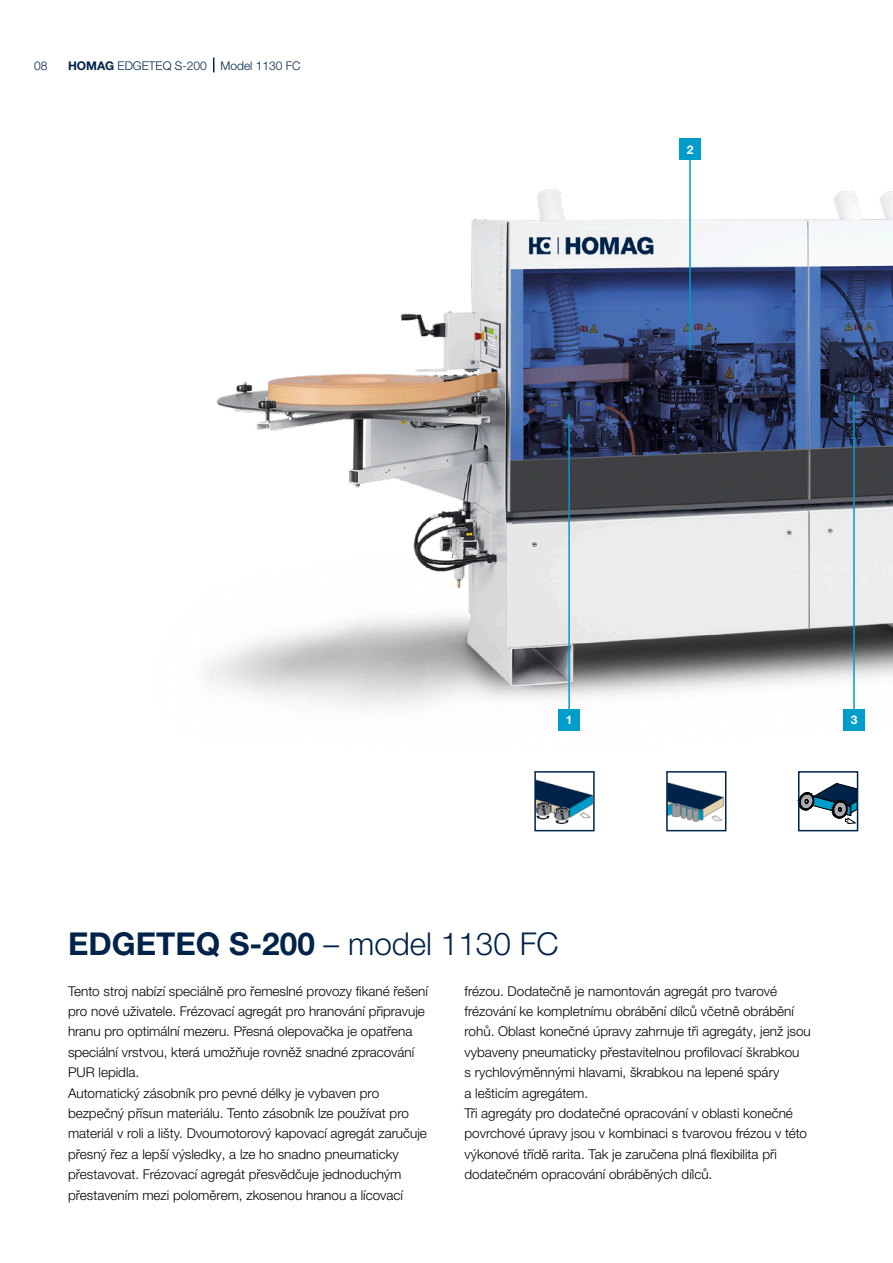
<style>
.page{position:relative;width:893px;height:1263px;background:#fff}
.page>*{position:absolute;margin:0;border:0;box-sizing:border-box;transform-origin:0 0}
.Headline_21pt_25_2_black{font:700 31.5px "Helvetica Neue LTW1 G";color:#00234a}
.Text_9pt_13_6_light_black{font:300 13.5px/20.4px "Helvetica Neue LTW1 G";color:#000}
._01_Musterseiten_Rubriken_Pagina_links{font:300 12px "Helvetica Neue LTW1 G";color:#00234a}
.NummerTabelle_8pt_bold_white{font:700 12px "Helvetica Neue LTW1 G";color:#fff}
.s1{font-weight:700}
.s2{font-weight:300}
</style>
<div class="page">
<img style="left:206px;top:189px;width:687px;height:588px">
<hr style="left:689px;top:139px;width:2px;height:211px;background:#009ccb">
<hr style="left:853px;top:395px;width:2px;height:335px;background:#009ccb">
<hr style="left:568px;top:414px;width:2px;height:316px;background:#009ccb">
<svg style="left:801px;top:783px;width:54px;height:41px"></svg>
<div style="left:798px;top:771px;width:60px;height:60px;border:2px solid #00234a"></div>
<img style="left:669px;top:774px;width:54px;height:48px">
<div style="left:666px;top:771px;width:60px;height:60px;border:2px solid #00234a"></div>
<img style="left:537px;top:774px;width:55px;height:51px">
<div style="left:534px;top:771px;width:61px;height:60px;border:2px solid #00234a"></div>
<div style="left:679px;top:139px;width:22px;height:21px;background:#009ccb"></div>
<div style="left:843px;top:709px;width:22px;height:21px;background:#009ccb"></div>
<div style="left:558px;top:709px;width:22px;height:21px;background:#009ccb"></div>
<svg style="left:213px;top:58px;width:1px;height:14px"></svg>
<p class="_01_Musterseiten_Rubriken_Pagina_links" style="left:34px;top:58px;width:15px">08</p>
<p class="_01_Musterseiten_Rubriken_Pagina_links" style="left:68px;top:58px;width:234px"><span class="s1">HOMAG</span> EDGETEQ S-200 Model 1130 FC</p>
<p class="NummerTabelle_8pt_bold_white" style="left:687px;top:142px;width:8px">2</p>
<p class="NummerTabelle_8pt_bold_white" style="left:566px;top:712px;width:8px">1</p>
<p class="NummerTabelle_8pt_bold_white" style="left:851px;top:712px;width:8px">3</p>
<p class="Headline_21pt_25_2_black" style="left:68px;top:924px;width:492px">EDGETEQ S-200 <span class="s2">– model 1130 FC</span></p>
<p class="Text_9pt_13_6_light_black" style="left:68px;top:980px;width:361px">Tento stroj nabízí speciálně pro řemeslné provozy fikané řešení pro nové uživatele. Frézovací agregát pro hranování připravuje hranu pro optimální mezeru. Přesná olepovačka je opatřena speciální vrstvou, která umožňuje rovněž snadné zpracování PUR lepidla.</p>
<p class="Text_9pt_13_6_light_black" style="left:68px;top:1082px;width:360px">Automatický zásobník pro pevné délky je vybaven pro bezpečný přísun materiálu. Tento zásobník lze používat pro materiál v roli a lišty. Dvoumotorový kapovací agregát zaručuje přesný řez a lepší výsledky, a lze ho snadno pneumaticky přestavovat. Frézovací agregát přesvědčuje jednoduchým přestavením mezi poloměrem, zkosenou hranou a lícovací</p>
<p class="Text_9pt_13_6_light_black" style="left:465px;top:980px;width:348px">frézou. Dodatečně je namontován agregát pro tvarové frézování ke kompletnímu obrábění dílců včetně obrábění rohů. Oblast konečné úpravy zahrnuje tři agregáty, jenž jsou vybaveny pneumaticky přestavitelnou profilovací škrabkou<br>s rychlovýměnnými hlavami, škrabkou na lepené spáry<br>a lešticím agregátem.<br>Tři agregáty pro dodatečné opracování v oblasti konečné povrchové úpravy jsou v kombinaci s tvarovou frézou v této výkonové třídě rarita. Tak je zaručena plná flexibilita při dodatečném opracování obráběných dílců.</p>
</div>
